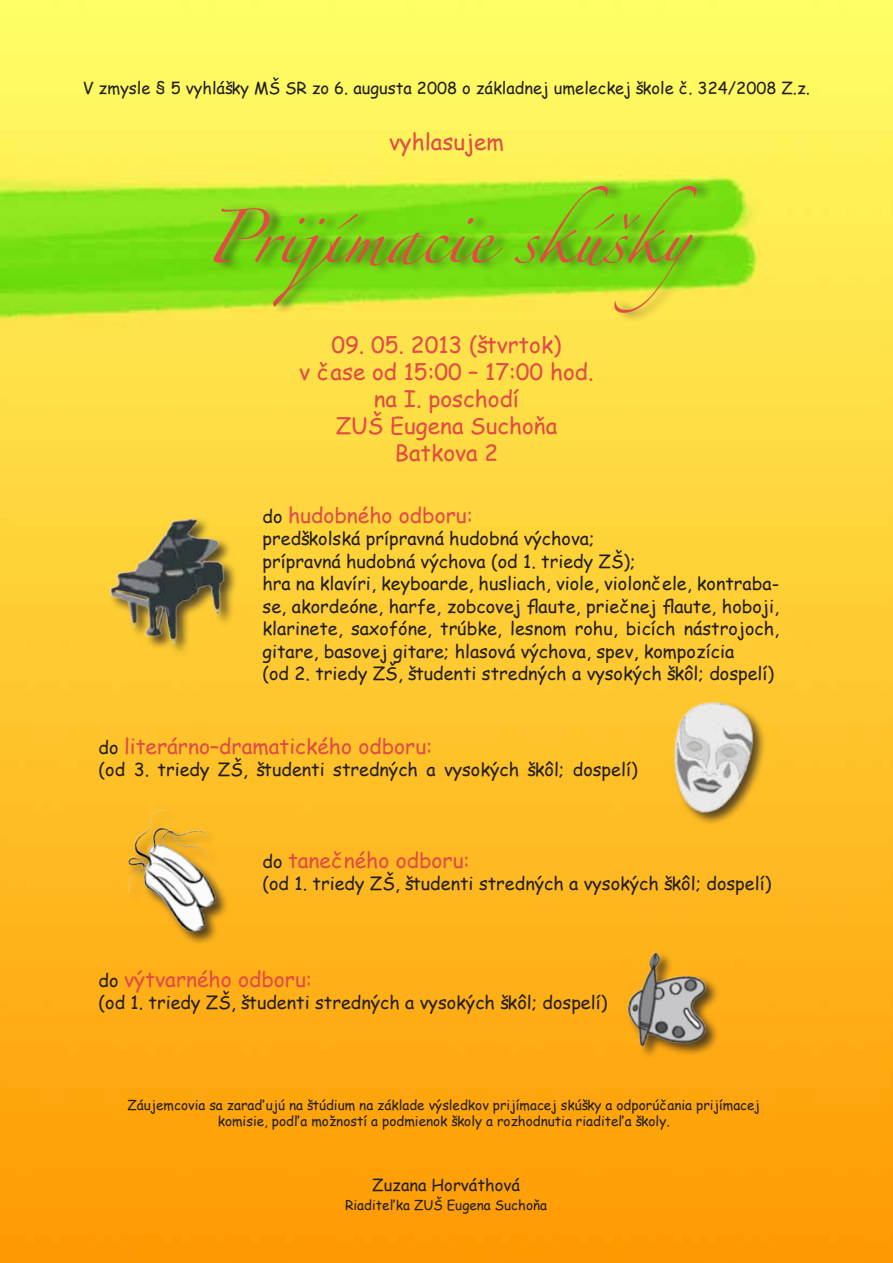
<style>
.page{position:relative;width:893px;height:1263px;background:#fff}
.page>*{position:absolute;margin:0;border:0;box-sizing:border-box;transform-origin:0 0}
.t1{font:48px "Zapfino";color:#e14c45}
.t2{font:22.5px/27px "Comic Sans MS";color:#e14c45;text-align:center}
.t3{font:21px "Comic Sans MS";color:#e14c45}
.t4{font:18px/22.5px "Comic Sans MS";color:#231f20}
.t5{font:16.5px "Comic Sans MS";color:#231f20}
.t6{font:13.5px/16.2px "Comic Sans MS";color:#231f20;text-align:center}
.s1{font-size:18px;color:#231f20}
</style>
<div class="page">
<img style="left:0;top:0;width:893px;height:1263px">
<img style="left:105px;top:798px;width:134px;height:165px">
<img style="left:588px;top:928px;width:160px;height:154px">
<img style="left:91px;top:495px;width:162px;height:167px">
<img style="left:648px;top:689px;width:118px;height:145px">
<div style="left:215px;top:180px;width:498px;height:143px;background:#231f20;opacity:.62"></div>
<p class="t5" style="left:83px;top:76px;width:728px">V zmysle § 5 vyhlášky MŠ SR zo 6. augusta 2008 o základnej umeleckej škole č. 324/2008 Z.z.</p>
<p class="t2" style="left:389px;top:127px;width:116px">vyhlasujem</p>
<h1 class="t1" style="left:204px;top:217px;width:537px">Prijímacie skúšky</h1>
<p class="t2" style="left:299px;top:330px;width:296px">09. 05. 2013 (štvrtok)<br>v čase od 15:00 – 17:00 hod. na I. poschodí<br>ZUŠ Eugena Suchoňa<br>Batkova 2</p>
<p class="t3" style="left:263px;top:500px;width:212px"><span class="s1">do</span> hudobného odboru:</p>
<p class="t4" style="left:263px;top:527px;width:518px">predškolská prípravná hudobná výchova;<br>prípravná hudobná výchova (od 1. triedy ZŠ);<br>hra na klavíri, keyboarde, husliach, viole, violončele, kontraba&shy;se, akordeóne, harfe, zobcovej flaute, priečnej flaute, hoboji, klarinete, saxofóne, trúbke, lesnom rohu, bicích nástrojoch, gitare, basovej gitare; hlasová výchova, spev, kompozícia<br>(od 2. triedy ZŠ, študenti stredných a vysokých škôl; dospelí)</p>
<p class="t3" style="left:99px;top:731px;width:335px"><span class="s1">do</span> literárno–dramatického odboru:</p>
<p class="t4" style="left:99px;top:757px;width:540px">(od 3. triedy ZŠ, študenti stredných a vysokých škôl; dospelí)</p>
<p class="t3" style="left:263px;top:845px;width:209px"><span class="s1">do</span> tanečného odboru:</p>
<p class="t4" style="left:263px;top:871px;width:510px">(od 1. triedy ZŠ, študenti stredných a vysokých škôl; dospelí)</p>
<p class="t3" style="left:99px;top:964px;width:215px"><span class="s1">do</span> výtvarného odboru:</p>
<p class="t4" style="left:99px;top:991px;width:510px">(od 1. triedy ZŠ, študenti stredných a vysokých škôl; dospelí)</p>
<p class="t6" style="left:127px;top:1096px;width:634px">Záujemcovia sa zaraďujú na štúdium na základe výsledkov prijímacej skúšky a odporúčania prijímacej komisie, podľa možností a podmienok školy a rozhodnutia riaditeľa školy.</p>
<p class="t5" style="left:372px;top:1173px;width:149px">Zuzana Horváthová</p>
<p class="t6" style="left:345px;top:1197px;width:204px">Riaditeľka ZUŠ Eugena Suchoňa</p>
</div>
